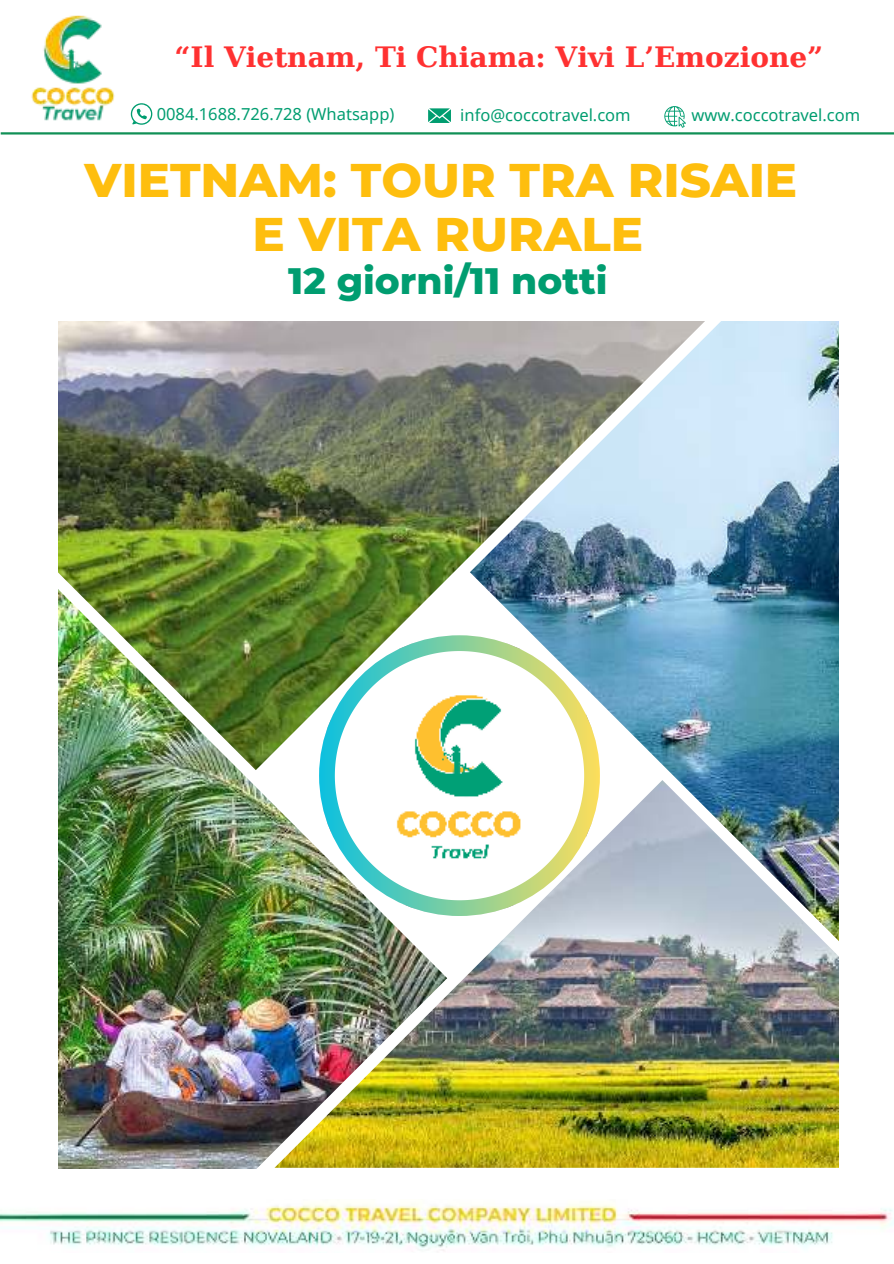
<style>
.page{position:relative;width:894px;height:1264px;background:#fff}
.page>*{position:absolute;margin:0;border:0;box-sizing:border-box;transform-origin:0 0}
.t1{font:800 48.15px/54px "Montserrat";color:#febe0e;text-align:center}
.t2{font:800 37.5px "Montserrat";color:#009d70}
.t3{font:700 28.05px "DejaVu Serif";color:#ff3131}
.t4{font:16.5px "Noto Sans";color:#009d70}
</style>
<div class="page">
<img style="left:599px;top:321px;width:240px;height:459px">
<img style="left:58px;top:770px;width:389px;height:398px">
<img style="left:58px;top:321px;width:647px;height:449px">
<img style="left:274px;top:780px;width:565px;height:387px">
<svg style="left:319px;top:635px;width:280px;height:280px"></svg>
<img style="left:31px;top:15px;width:84px;height:106px">
<hr style="left:1px;top:132px;width:892px;height:2px;background:#119056">
<svg style="left:428px;top:108px;width:22px;height:15px"></svg>
<svg style="left:664px;top:106px;width:21px;height:21px"></svg>
<svg style="left:131px;top:103px;width:21px;height:22px"></svg>
<img style="left:0;top:1204px;width:893px;height:47px">
<h3 class="t3" style="left:174px;top:35px;width:650px">“Il Vietnam, Ti Chiama: Vivi L’Emozione”</h3>
<p class="t4" style="left:157px;top:102px;width:239px">0084.1688.726.728 (Whatsapp)</p>
<p class="t4" style="left:460px;top:104px;width:172px">info@coccotravel.com</p>
<p class="t4" style="left:691px;top:104px;width:170px">www.coccotravel.com</p>
<h1 class="t1" style="left:84px;top:151px;width:714px">VIETNAM: TOUR TRA RISAIE<br>E VITA RURALE</h1>
<h2 class="t2" style="left:288px;top:253px;width:321px">12 giorni/11 notti</h2>
</div>
